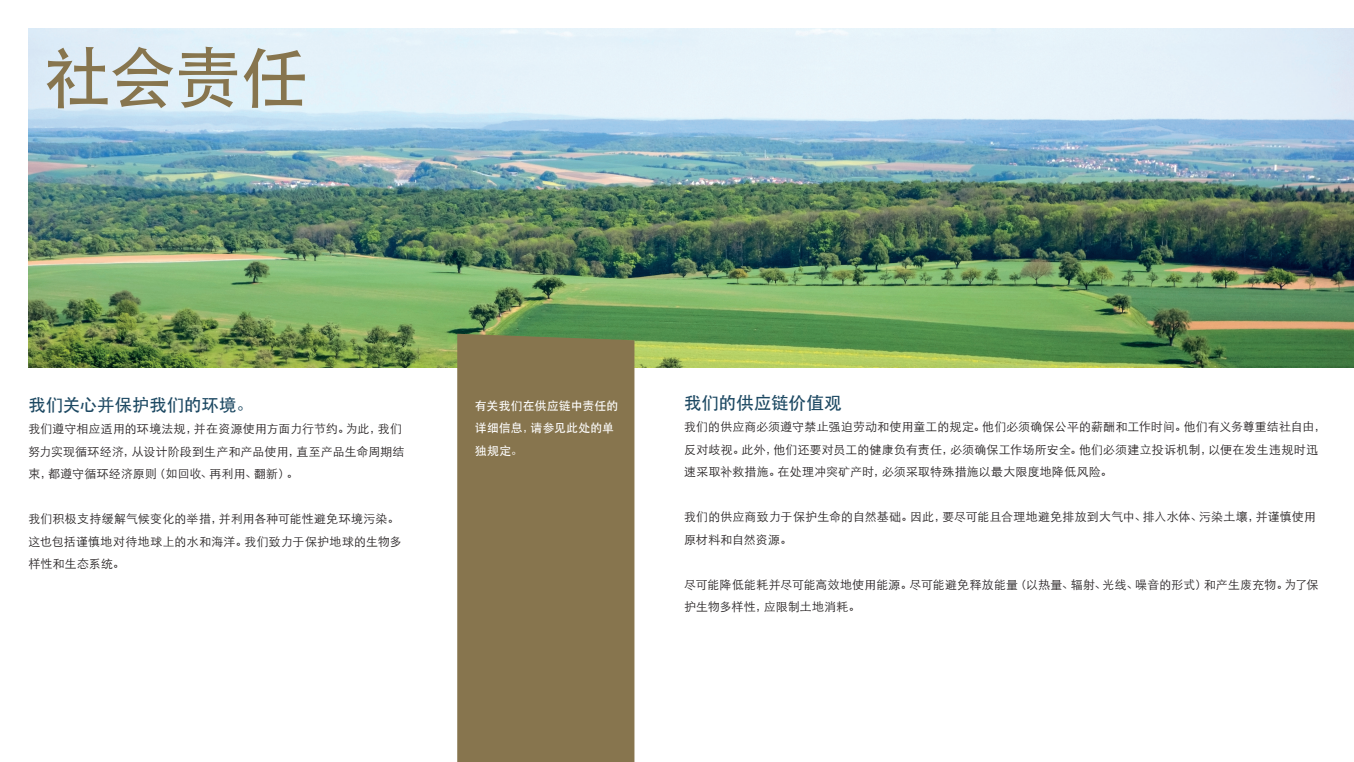
<style>
.page{position:relative;width:1354px;height:762px;background:#fff}
.page>*{position:absolute;margin:0;border:0;box-sizing:border-box;transform-origin:0 0}
.t1{font:500 66.75px "ST Heiti SC";color:#87754e}
.t2{font:500 17.5px "ST Heiti SC";letter-spacing:-.005em;color:#1c4862}
.t3{font:300 11.88px/22.5px "ST Heiti SC";letter-spacing:.02em;color:#231f20}
.t4{font:500 11.88px/22.5px "ST Heiti SC";letter-spacing:.015em;color:#fff}
</style>
<div class="page">
<img style="left:28px;top:28px;width:1326px;height:339px">
<div style="left:457px;top:333px;width:177px;height:428px;background:#87754e"></div>
<h1 class="t1" style="left:44px;top:40px;width:265px">社会责任</h1>
<h2 class="t2" style="left:28px;top:394px;width:227px">我们关心并保护我们的环境。</h2>
<p class="t3" style="left:28px;top:416px;width:378px">我们遵守相应适用的环境法规，并在资源使用方面力行节约。为此，我们努力实现循环经济，从设计阶段到生产和产品使用，直至产品生命周期结束，都遵守循环经济原则（如回收、再利用、翻新）。</p>
<p class="t3" style="left:28px;top:506px;width:375px">我们积极支持缓解气候变化的举措，并利用各种可能性避免环境污染。这也包括谨慎地对待地球上的水和海洋。我们致力于保护地球的生物多样性和生态系统。</p>
<p class="t4" style="left:475px;top:394px;width:145px">有关我们在供应链中责任的详细信息，请参见此处的单独规定。</p>
<h2 class="t2" style="left:684px;top:392px;width:159px">我们的供应链价值观</h2>
<p class="t3" style="left:684px;top:414px;width:643px">我们的供应商必须遵守禁止强迫劳动和使用童工的规定。他们必须确保公平的薪酬和工作时间。他们有义务尊重结社自由，反对歧视。此外，他们还要对员工的健康负有责任，必须确保工作场所安全。他们必须建立投诉机制，以便在发生违规时迅速采取补救措施。在处理冲突矿产时，必须采取特殊措施以最大限度地降低风险。</p>
<p class="t3" style="left:684px;top:504px;width:633px">我们的供应商致力于保护生命的自然基础。因此，要尽可能且合理地避免排放到大气中、排入水体、污染土壤，并谨慎使用原材料和自然资源。</p>
<p class="t3" style="left:684px;top:572px;width:636px">尽可能降低能耗并尽可能高效地使用能源。尽可能避免释放能量（以热量、辐射、光线、噪音的形式）和产生废充物。为了保护生物多样性，应限制土地消耗。</p>
</div>
